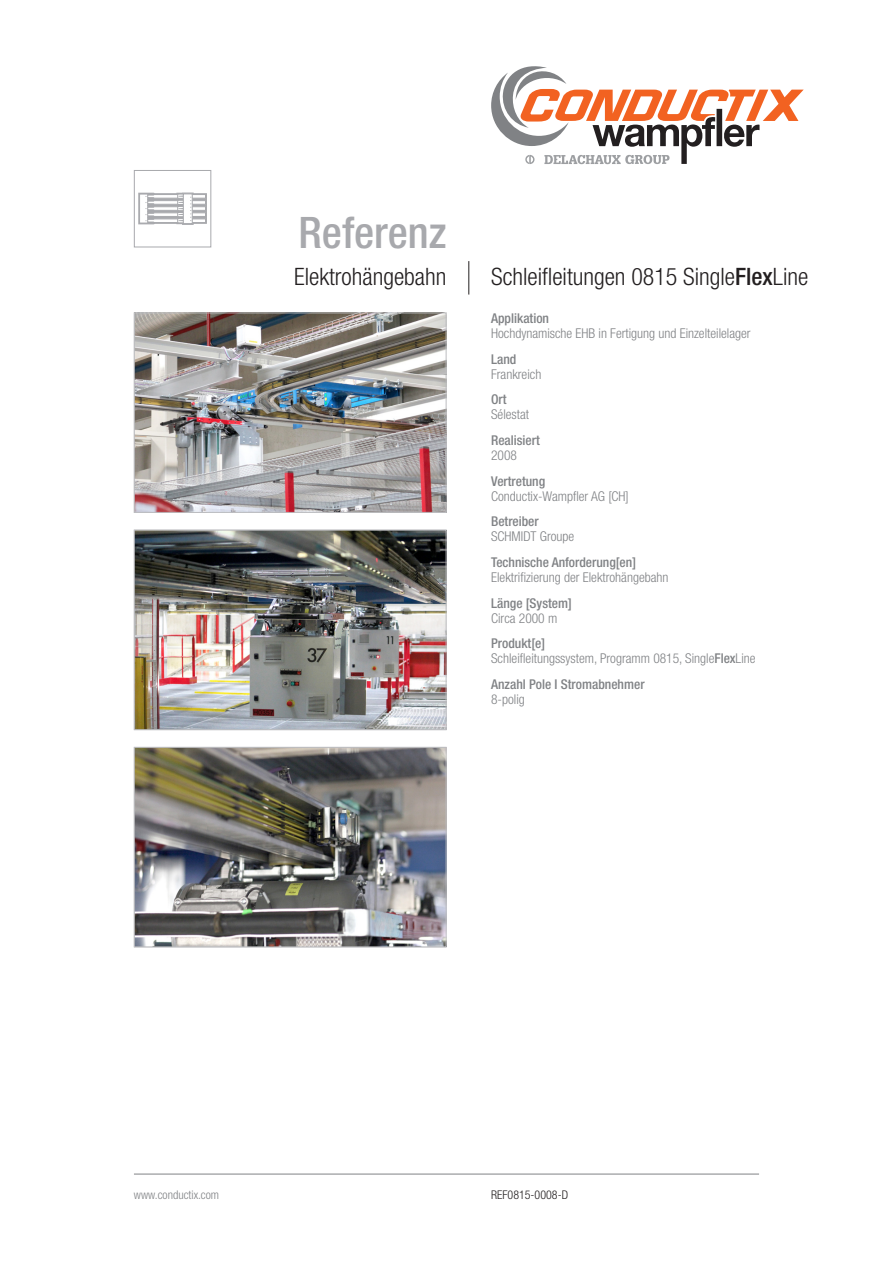
<style>
.page{position:relative;width:893px;height:1263px;background:#fff}
.page>*{position:absolute;margin:0;border:0;box-sizing:border-box;transform-origin:0 0}
.t1{font:500 condensed 43.5px "Helvetica Neue LT";color:#a8a9ad}
.t2{font:300 condensed 24px "Helvetica Neue LT";color:#231f20}
.t3{font:300 condensed 13.5px/15px "Helvetica Neue LT";color:#808285}
.t4{font:500 condensed 13.5px "Helvetica Neue LT";color:#808285}
.t5{font:300 condensed 12px "Helvetica Neue LT";color:#808285}
.t6{font:300 condensed 12px "Helvetica Neue LT";color:#231f20}
.s1{font-weight:500}
</style>
<div class="page">
<hr style="left:134px;top:1174px;width:625px;height:1px;background:#808285">
<svg style="left:491px;top:66px;width:313px;height:98px"></svg>
<hr style="left:468px;top:261px;width:1px;height:34px;background:#231f20">
<svg style="left:138px;top:193px;width:69px;height:32px"></svg>
<div style="left:134px;top:170px;width:77px;height:77px;border:1px solid #a8a9ad"></div>
<img style="left:136px;top:749px;width:308px;height:196px">
<div style="left:134px;top:747px;width:312px;height:200px;border:1px solid #bcbdc0"></div>
<img style="left:136px;top:532px;width:308px;height:196px">
<div style="left:134px;top:530px;width:312px;height:200px;border:1px solid #bcbdc0"></div>
<img style="left:136px;top:315px;width:308px;height:196px">
<div style="left:134px;top:313px;width:312px;height:200px;border:1px solid #bcbdc0"></div>
<h1 class="t1" style="left:299px;top:207px;width:149px">Referenz</h1>
<h2 class="t2" style="left:294px;top:263px;width:154px">Elektrohängebahn</h2>
<h2 class="t2" style="left:491px;top:263px;width:319px">Schleifleitungen 0815 Single<span class="s1">Flex</span>Line</h2>
<p class="t4" style="left:491px;top:310px;width:59px">Applikation</p>
<p class="t3" style="left:491px;top:326px;width:261px">Hochdynamische EHB in Fertigung und Einzelteilelager</p>
<p class="t4" style="left:491px;top:351px;width:27px">Land</p>
<p class="t3" style="left:491px;top:366px;width:52px">Frankreich</p>
<p class="t4" style="left:491px;top:392px;width:17px">Ort</p>
<p class="t3" style="left:491px;top:407px;width:40px">Sélestat</p>
<p class="t4" style="left:491px;top:432px;width:50px">Realisiert</p>
<p class="t3" style="left:491px;top:448px;width:27px">2008</p>
<p class="t4" style="left:491px;top:473px;width:56px">Vertretung</p>
<p class="t3" style="left:491px;top:488px;width:139px">Conductix-Wampfler AG [CH]</p>
<p class="t4" style="left:491px;top:513px;width:49px">Betreiber</p>
<p class="t3" style="left:491px;top:529px;width:85px">SCHMIDT Groupe</p>
<p class="t4" style="left:491px;top:554px;width:146px">Technische Anforderung[en]</p>
<p class="t3" style="left:491px;top:570px;width:179px">Elektrifizierung der Elektrohängebahn</p>
<p class="t4" style="left:491px;top:595px;width:82px">Länge [System]</p>
<p class="t3" style="left:491px;top:610px;width:68px">Circa 2000 m</p>
<p class="t3" style="left:491px;top:636px;width:266px"><span class="s1">Produkt[e]<br></span>Schleifleitungssystem, Programm 0815, Single<span class="s1">Flex</span>Line</p>
<p class="t4" style="left:491px;top:676px;width:155px">Anzahl Pole I Stromabnehmer</p>
<p class="t3" style="left:491px;top:691px;width:35px">8-polig</p>
<p class="t5" style="left:134px;top:1187px;width:87px">www.conductix.com</p>
<p class="t6" style="left:491px;top:1188px;width:78px">REF0815-0008-D</p>
</div>
